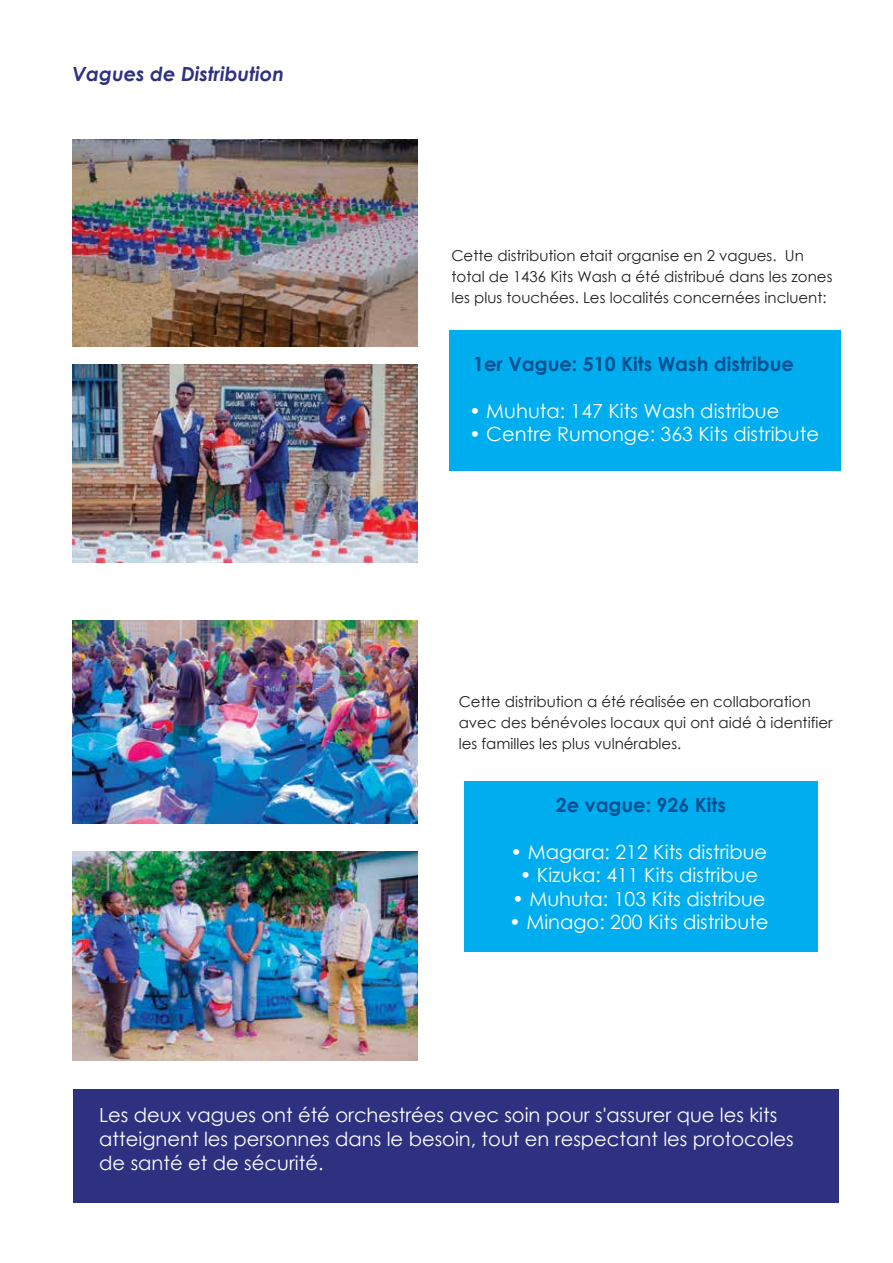
<style>
.page{position:relative;width:893px;height:1263px;background:#fff}
.page>*{position:absolute;margin:0;border:0;box-sizing:border-box;transform-origin:0 0}
.t1{font:19.5px/24px "Century Gothic";color:#fff}
.t2{font:700 19.5px "Century Gothic";color:#005191}
.t3{font:italic 700 19.5px "Century Gothic";color:#2e3180}
.t4{font:15px/21px "Century Gothic";color:#231f20}
</style>
<div class="page">
<img style="left:73px;top:139px;width:344px;height:207px">
<img style="left:73px;top:364px;width:344px;height:198px">
<div style="left:449px;top:330px;width:392px;height:141px;background:#00aeef"></div>
<div style="left:464px;top:781px;width:354px;height:171px;background:#00aeef"></div>
<img style="left:73px;top:621px;width:344px;height:203px">
<img style="left:73px;top:851px;width:344px;height:209px">
<div style="left:73px;top:1089px;width:766px;height:114px;background:#2e3180"></div>
<p class="t3" style="left:73px;top:59px;width:213px">Vagues de Distribution</p>
<p class="t4" style="left:451px;top:245px;width:383px">Cette distribution etait organise en 2 vagues. Un total de 1436 Kits Wash a été distribué dans les zones les plus touchées. Les localités concernées incluent:</p>
<p class="t2" style="left:473px;top:349px;width:322px">1er Vague: 510 Kits Wash distribue</p>
<p class="t1" style="left:469px;top:398px;width:312px">• Muhuta: 147 Kits Wash distribue</p>
<p class="t1" style="left:469px;top:422px;width:351px">• Centre Rumonge: 363 Kits distribute</p>
<p class="t4" style="left:459px;top:691px;width:375px">Cette distribution a été réalisée en collaboration avec des bénévoles locaux qui ont aidé à identifier les familles les plus vulnérables.</p>
<p class="t2" style="left:556px;top:790px;width:172px">2e vague: 926 Kits</p>
<p class="t1" style="left:511px;top:839px;width:258px">• Magara: 212 Kits distribue</p>
<p class="t1" style="left:520px;top:863px;width:240px">• Kizuka: 411 Kits distribue</p>
<p class="t1" style="left:512px;top:886px;width:255px">• Muhuta: 103 Kits distribue</p>
<p class="t1" style="left:509px;top:910px;width:261px">• Minago: 200 Kits distribute</p>
<p class="t1" style="left:99px;top:1103px;width:696px">Les deux vagues ont été orchestrées avec soin pour s'assurer que les kits atteignent les personnes dans le besoin, tout en respectant les protocoles de santé et de sécurité.</p>
</div>
